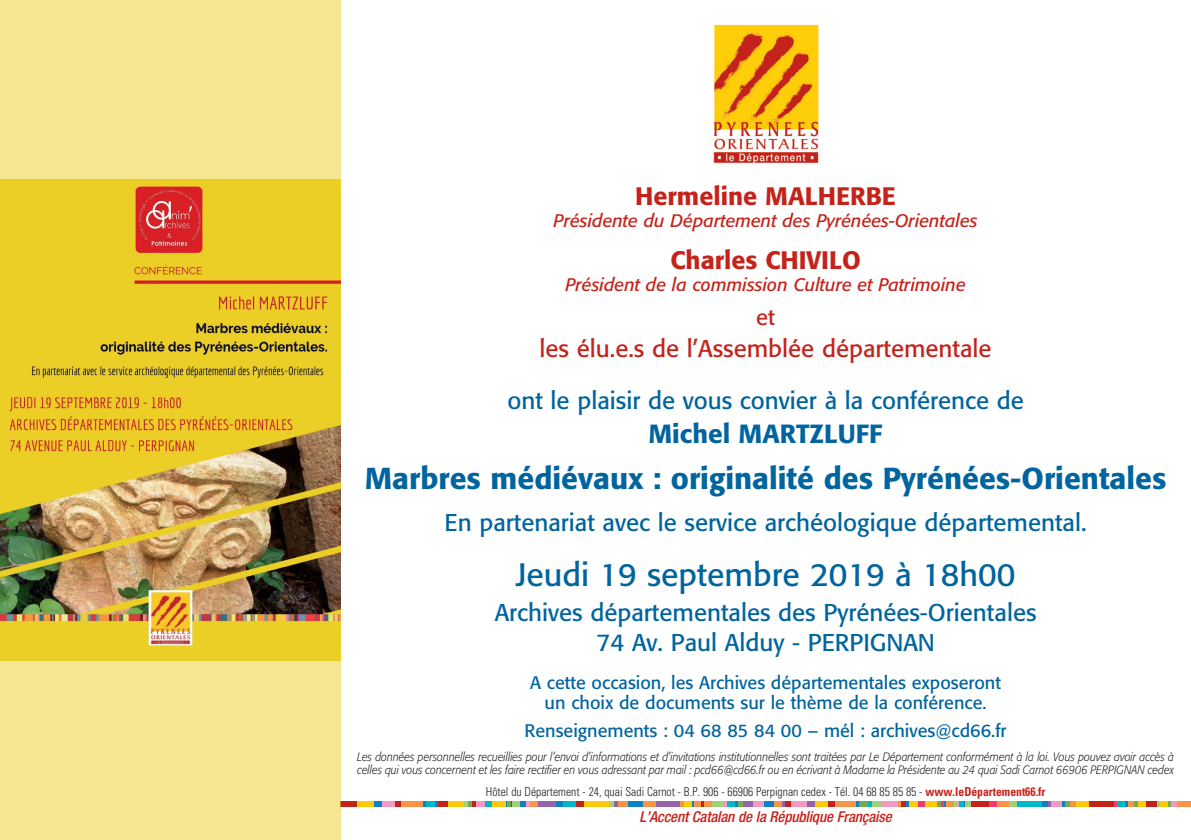
<style>
.page{position:relative;width:1191px;height:840px;background:#fff}
.page>*{position:absolute;margin:0;border:0;box-sizing:border-box;transform-origin:0 0}
.t1{font:32px "Formata";color:#00649e}
.t2{font:500 30px "Formata";color:#00649e}
.t3{font:500 26px "Formata";color:#00649e}
.t4{font:500 25px "Formata";color:#c5221a}
.t5{font:24px/30px "Formata";color:#00649e;text-align:center}
.t6{font:24px "Formata";color:#c5221a}
.t7{font:22px "Formata";color:#c5221a}
.t8{font:18px/20px "Formata";color:#00649e;text-align:center}
.t9{font:italic 18px "Formata";color:#c5221a}
.t10{font:italic 500 condensed 15px "Helvetica Neue LT Std";letter-spacing:-.01em;color:#c5221a}
.t11{font:300 condensed 12.2px "Univers";color:#231f20;scale:.95 1}
.t12{font:italic 300 12px/13px "Formata";color:#231f20;scale:.9 1}
.s1{font-weight:700;color:#c5221a}
</style>
<div class="page">
<div style="left:340px;top:800px;width:18px;height:6px;background:#c5221a"></div>
<div style="left:358px;top:800px;width:16px;height:6px;background:#feca0a"></div>
<div style="left:374px;top:800px;width:8px;height:6px;background:#0c81c5"></div>
<div style="left:382px;top:800px;width:13px;height:6px;background:#f499c2"></div>
<svg style="left:396px;top:801px;width:6px;height:5px"></svg>
<div style="left:402px;top:800px;width:21px;height:6px;background:#f79447"></div>
<svg style="left:423px;top:801px;width:3px;height:5px"></svg>
<div style="left:426px;top:800px;width:9px;height:6px;background:#00b7c5"></div>
<svg style="left:435px;top:801px;width:3px;height:5px"></svg>
<div style="left:438px;top:800px;width:10px;height:6px;background:#c5221a"></div>
<div style="left:448px;top:800px;width:16px;height:6px;background:#feca0a"></div>
<svg style="left:464px;top:801px;width:12px;height:5px"></svg>
<div style="left:476px;top:800px;width:9px;height:6px;background:#f499c2"></div>
<div style="left:485px;top:800px;width:7px;height:6px;background:#00b7c5"></div>
<div style="left:492px;top:800px;width:14px;height:6px;background:#feca0a"></div>
<svg style="left:506px;top:801px;width:6px;height:5px"></svg>
<div style="left:512px;top:800px;width:8px;height:6px;background:#a1d076"></div>
<svg style="left:520px;top:801px;width:18px;height:5px"></svg>
<div style="left:538px;top:800px;width:18px;height:6px;background:#9563aa"></div>
<div style="left:556px;top:800px;width:7px;height:6px;background:#0c81c5"></div>
<div style="left:563px;top:800px;width:13px;height:6px;background:#00b7c5"></div>
<div style="left:576px;top:800px;width:8px;height:6px;background:#c5221a"></div>
<div style="left:584px;top:800px;width:24px;height:6px;background:#feca0a"></div>
<svg style="left:609px;top:801px;width:9px;height:5px"></svg>
<div style="left:618px;top:800px;width:11px;height:6px;background:#f79447"></div>
<svg style="left:628px;top:800px;width:15px;height:6px"></svg>
<div style="left:643px;top:800px;width:13px;height:6px;background:#f79447"></div>
<div style="left:656px;top:800px;width:25px;height:6px;background:#9563aa"></div>
<svg style="left:680px;top:800px;width:4px;height:6px"></svg>
<div style="left:684px;top:800px;width:8px;height:6px;background:#feca0a"></div>
<svg style="left:692px;top:801px;width:12px;height:5px"></svg>
<div style="left:704px;top:800px;width:8px;height:6px;background:#f79447"></div>
<div style="left:712px;top:800px;width:12px;height:6px;background:#a1d076"></div>
<svg style="left:724px;top:801px;width:3px;height:5px"></svg>
<div style="left:727px;top:800px;width:9px;height:6px;background:#00b7c5"></div>
<div style="left:737px;top:800px;width:7px;height:6px;background:#76aa50"></div>
<div style="left:743px;top:800px;width:14px;height:6px;background:#9563aa"></div>
<div style="left:753px;top:800px;width:13px;height:6px;background:#f499c2"></div>
<div style="left:764px;top:800px;width:10px;height:6px;background:#0c81c5"></div>
<div style="left:774px;top:800px;width:8px;height:6px;background:#f79447"></div>
<svg style="left:781px;top:800px;width:10px;height:6px"></svg>
<div style="left:791px;top:800px;width:16px;height:6px;background:#f499c2"></div>
<div style="left:807px;top:800px;width:8px;height:6px;background:#9563aa"></div>
<div style="left:815px;top:800px;width:14px;height:6px;background:#feca0a"></div>
<div style="left:828px;top:800px;width:7px;height:6px;background:#c5221a"></div>
<div style="left:835px;top:800px;width:21px;height:6px;background:#f79447"></div>
<svg style="left:856px;top:801px;width:3px;height:5px"></svg>
<div style="left:859px;top:800px;width:9px;height:6px;background:#76aa50"></div>
<svg style="left:868px;top:801px;width:3px;height:5px"></svg>
<div style="left:871px;top:800px;width:10px;height:6px;background:#a1d076"></div>
<div style="left:881px;top:800px;width:17px;height:6px;background:#f499c2"></div>
<svg style="left:898px;top:801px;width:11px;height:5px"></svg>
<div style="left:909px;top:800px;width:9px;height:6px;background:#feca0a"></div>
<div style="left:918px;top:800px;width:7px;height:6px;background:#ef3b70"></div>
<div style="left:925px;top:800px;width:14px;height:6px;background:#feca0a"></div>
<svg style="left:938px;top:800px;width:8px;height:6px"></svg>
<div style="left:946px;top:800px;width:7px;height:6px;background:#f79447"></div>
<svg style="left:953px;top:801px;width:18px;height:5px"></svg>
<div style="left:971px;top:800px;width:18px;height:6px;background:#c5221a"></div>
<div style="left:989px;top:800px;width:7px;height:6px;background:#ef3b70"></div>
<div style="left:996px;top:800px;width:13px;height:6px;background:#f79447"></div>
<div style="left:1009px;top:800px;width:8px;height:6px;background:#a1d076"></div>
<div style="left:1017px;top:800px;width:25px;height:6px;background:#00b7c5"></div>
<svg style="left:1042px;top:801px;width:9px;height:5px"></svg>
<div style="left:1051px;top:800px;width:11px;height:6px;background:#f499c2"></div>
<svg style="left:1061px;top:800px;width:15px;height:6px"></svg>
<div style="left:1076px;top:800px;width:14px;height:6px;background:#feca0a"></div>
<div style="left:1089px;top:800px;width:25px;height:6px;background:#c5221a"></div>
<svg style="left:1113px;top:800px;width:4px;height:6px"></svg>
<div style="left:1117px;top:800px;width:8px;height:6px;background:#00b7c5"></div>
<svg style="left:1125px;top:801px;width:12px;height:5px"></svg>
<div style="left:1137px;top:800px;width:8px;height:6px;background:#feca0a"></div>
<div style="left:1145px;top:800px;width:12px;height:6px;background:#c5221a"></div>
<svg style="left:1157px;top:801px;width:3px;height:5px"></svg>
<div style="left:1160px;top:800px;width:9px;height:6px;background:#feca0a"></div>
<div style="left:1170px;top:800px;width:7px;height:6px;background:#f499c2"></div>
<div style="left:1177px;top:800px;width:13px;height:6px;background:#f79447"></div>
<img style="left:713px;top:24px;width:106px;height:140px">
<div style="left:0;top:0;width:340px;height:839px;background:#f5e792"></div>
<img style="left:0;top:179px;width:340px;height:481px">
<h3 class="t4" style="left:635px;top:181px;width:262px">Hermeline MALHERBE</h3>
<h3 class="t9" style="left:553px;top:210px;width:425px">Présidente du Département des Pyrénées-Orientales</h3>
<h3 class="t4" style="left:670px;top:245px;width:192px">Charles CHIVILO</h3>
<h3 class="t9" style="left:565px;top:274px;width:402px">Président de la commission Culture et Patrimoine</h3>
<h3 class="t7" style="left:756px;top:304px;width:20px">et</h3>
<h3 class="t6" style="left:539px;top:334px;width:453px">les élu.e.s de l’Assemblée départementale</h3>
<h3 class="t5" style="left:507px;top:385px;width:518px">ont le plaisir de vous convier à la conférence de</h3>
<h3 class="t3" style="left:648px;top:418px;width:236px">Michel MARTZLUFF</h3>
<h2 class="t2" style="left:365px;top:459px;width:803px">Marbres médiévaux : originalité des Pyrénées-Orientales</h2>
<h3 class="t5" style="left:444px;top:506px;width:643px">En partenariat avec le service archéologique départemental.</h3>
<h1 class="t1" style="left:516px;top:555px;width:501px">Jeudi 19 septembre 2019 à 18h00</h1>
<h3 class="t5" style="left:495px;top:597px;width:543px">Archives départementales des Pyrénées-Orientales<br>74 Av. Paul Alduy - PERPIGNAN</h3>
<h3 class="t8" style="left:530px;top:672px;width:472px">A cette occasion, les Archives départementales exposeront un choix de documents sur le thème de la conférence.</h3>
<h3 class="t8" style="left:524px;top:720px;width:483px">Renseignements : 04 68 85 84 00 – mél : archives@cd66.fr</h3>
<p class="t12" style="left:357px;top:749px;width:909px">Les données personnelles recueillies pour l’envoi d’informations et d’invitations institutionnelles sont traitées par Le Département conformément à la loi. Vous pouvez avoir accès à celles qui vous concernent et les faire rectifier en vous adressant par mail : pcd66@cd66.fr ou en écrivant à Madame la Présidente au 24 quai Sadi Carnot 66906 PERPIGNAN cedex</p>
<p class="t11" style="left:486px;top:783px;width:590px">Hôtel du Département - 24, quai Sadi Carnot - B.P. 906 - 66906 Perpignan cedex - Tél. 04 68 85 85 85 - <span class="s1">www.leDépartement66.fr</span></p>
<p class="t10" style="left:639px;top:807px;width:254px">L’Accent Catalan de la République Française</p>
</div>
